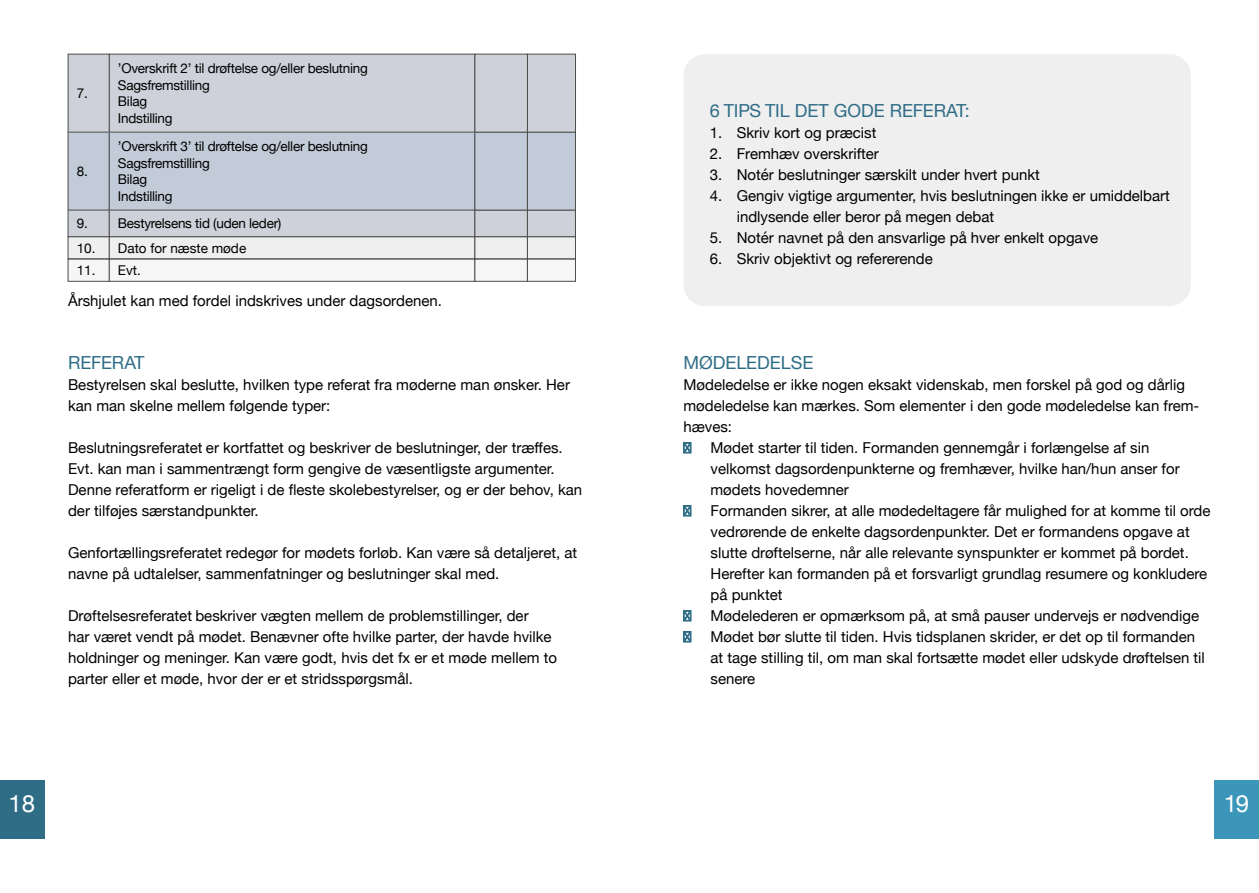
<style>
.page{position:relative;width:1259px;height:893px;background:#fff}
.page>*{position:absolute;margin:0;border:0;box-sizing:border-box;transform-origin:0 0}
.t1{font:24px "Helvetica Neue";color:#fff}
.t2{font:18px "Helvetica Neue";color:#2f6d87}
.t3{font:15px/21px "Helvetica Neue";color:#000}
.t4{font:13.5px/16.5px "Helvetica Neue";letter-spacing:-.02em;color:#000}
.t5{font:13.5px/22.5px "Helvetica Neue";color:#000}
</style>
<div class="page">
<div style="left:0;top:781px;width:44px;height:58px;background:#2f6d87"></div>
<div style="left:1214px;top:781px;width:45px;height:58px;background:#3b96b9"></div>
<svg style="left:683px;top:442px;width:9px;height:12px"></svg>
<svg style="left:683px;top:505px;width:9px;height:12px"></svg>
<svg style="left:683px;top:610px;width:9px;height:12px"></svg>
<svg style="left:683px;top:631px;width:9px;height:12px"></svg>
<div style="left:683px;top:54px;width:508px;height:252px;background:#efefef;border-radius:21px"></div>
<div style="left:68px;top:237px;width:41px;height:22px;background:#efefef"></div>
<div style="left:68px;top:237px;width:41px;height:22px;border:1px solid #4d4d4c"></div>
<div style="left:68px;top:259px;width:41px;height:22px;background:#f6f6f6"></div>
<div style="left:68px;top:210px;width:41px;height:27px;background:#ced1d9"></div>
<div style="left:68px;top:210px;width:41px;height:27px;border:1px solid #4d4d4c"></div>
<div style="left:68px;top:132px;width:41px;height:78px;background:#c2ccd8"></div>
<div style="left:109px;top:237px;width:366px;height:22px;background:#efefef"></div>
<div style="left:109px;top:237px;width:366px;height:22px;border:1px solid #4d4d4c"></div>
<div style="left:109px;top:259px;width:366px;height:22px;background:#f6f6f6"></div>
<div style="left:109px;top:210px;width:366px;height:27px;background:#ced1d9"></div>
<div style="left:109px;top:210px;width:366px;height:27px;border:1px solid #4d4d4c"></div>
<div style="left:109px;top:132px;width:366px;height:78px;background:#c2ccd8"></div>
<div style="left:109px;top:132px;width:366px;height:78px;border:1px solid #4d4d4c"></div>
<div style="left:475px;top:237px;width:52px;height:22px;background:#efefef;border:1px solid #4d4d4c"></div>
<div style="left:475px;top:259px;width:52px;height:22px;background:#f6f6f6;border:1px solid #4d4d4c"></div>
<div style="left:475px;top:210px;width:52px;height:27px;background:#ced1d9;border:1px solid #4d4d4c"></div>
<div style="left:475px;top:132px;width:52px;height:78px;background:#c2ccd8"></div>
<div style="left:527px;top:237px;width:48px;height:22px;background:#efefef;border:1px solid #4d4d4c"></div>
<div style="left:527px;top:259px;width:48px;height:22px;background:#f6f6f6;border:1px solid #4d4d4c"></div>
<div style="left:527px;top:210px;width:48px;height:27px;background:#ced1d9;border:1px solid #4d4d4c"></div>
<div style="left:527px;top:132px;width:48px;height:78px;background:#c2ccd8;border:1px solid #4d4d4c"></div>
<div style="left:68px;top:54px;width:41px;height:78px;background:#ced1d9"></div>
<div style="left:68px;top:54px;width:41px;height:78px;border:1px solid #4d4d4c"></div>
<div style="left:109px;top:54px;width:366px;height:78px;background:#ced1d9"></div>
<div style="left:109px;top:54px;width:366px;height:78px;border:1px solid #4d4d4c"></div>
<div style="left:475px;top:54px;width:52px;height:78px;background:#ced1d9"></div>
<div style="left:527px;top:54px;width:48px;height:78px;background:#ced1d9;border:1px solid #4d4d4c"></div>
<p class="t4" style="left:77px;top:86px;width:13px">7.</p>
<p class="t4" style="left:77px;top:164px;width:13px">8.</p>
<p class="t4" style="left:77px;top:216px;width:13px">9.</p>
<p class="t4" style="left:77px;top:237px;width:20px;line-height:22.5px">10.<br>11.</p>
<p class="t4" style="left:118px;top:61px;width:251px">’Overskrift 2’ til drøftelse og/eller beslutning<br>Sagsfremstilling<br>Bilag<br>Indstilling</p>
<p class="t4" style="left:118px;top:139px;width:251px">’Overskrift 3’ til drøftelse og/eller beslutning<br>Sagsfremstilling<br>Bilag<br>Indstilling</p>
<p class="t4" style="left:118px;top:216px;width:165px">Bestyrelsens tid (uden leder)</p>
<p class="t5" style="left:118px;top:237px;width:130px">Dato for næste møde<br>Evt.</p>
<p class="t3" style="left:68px;top:291px;width:375px">Årshjulet kan med fordel indskrives under dagsordenen.</p>
<p class="t2" style="left:68px;top:350px;width:78px">REFERAT</p>
<p class="t3" style="left:68px;top:375px;width:503px">Bestyrelsen skal beslutte, hvilken type referat fra møderne man ønsker. Her kan man skelne mellem følgende typer:</p>
<p class="t3" style="left:68px;top:438px;width:516px">Beslutningsreferatet er kortfattet og beskriver de beslutninger, der træffes.<br>Evt. kan man i sammentrængt form gengive de væsentligste argumenter.<br>Denne referatform er rigeligt i de fleste skolebestyrelser, og er der behov, kan der tilføjes særstandpunkter.</p>
<p class="t3" style="left:68px;top:543px;width:511px">Genfortællingsreferatet redegør for mødets forløb. Kan være så detaljeret, at navne på udtalelser, sammenfatninger og beslutninger skal med.</p>
<p class="t3" style="left:68px;top:606px;width:490px">Drøftelsesreferatet beskriver vægten mellem de problemstillinger, der<br>har været vendt på mødet. Benævner ofte hvilke parter, der havde hvilke holdninger og meninger. Kan være godt, hvis det fx er et møde mellem to parter eller et møde, hvor der er et stridsspørgsmål.</p>
<p class="t2" style="left:709px;top:98px;width:262px">6 TIPS TIL DET GODE REFERAT:</p>
<p class="t3" style="left:709px;top:123px;width:168px">1. Skriv kort og præcist</p>
<p class="t3" style="left:709px;top:144px;width:171px">2. Fremhæv overskrifter</p>
<p class="t3" style="left:709px;top:165px;width:332px">3. Notér beslutninger særskilt under hvert punkt</p>
<p class="t3" style="left:736px;top:186px;width:435px;text-indent:-27px">4. Gengiv vigtige argumenter, hvis beslutningen ikke er umiddelbart indlysende eller beror på megen debat</p>
<p class="t3" style="left:709px;top:228px;width:390px">5. Notér navnet på den ansvarlige på hver enkelt opgave</p>
<p class="t3" style="left:709px;top:249px;width:225px">6. Skriv objektivt og refererende</p>
<p class="t2" style="left:683px;top:350px;width:131px">MØDELEDELSE</p>
<p class="t3" style="left:683px;top:375px;width:503px">Mødeledelse er ikke nogen eksakt videnskab, men forskel på god og dårlig</p>
<p class="t3" style="left:683px;top:396px;width:517px">mødeledelse kan mærkes. Som elementer i den gode mødeledelse kan frem-</p>
<p class="t3" style="left:683px;top:417px;width:50px">hæves:</p>
<p class="t3" style="left:710px;top:438px;width:440px">Mødet starter til tiden. Formanden gennemgår i forlængelse af sin</p>
<p class="t3" style="left:710px;top:459px;width:471px">velkomst dagsordenpunkterne og fremhæver, hvilke han/hun anser for</p>
<p class="t3" style="left:710px;top:480px;width:140px">mødets hovedemner</p>
<p class="t3" style="left:710px;top:501px;width:501px">Formanden sikrer, at alle mødedeltagere får mulighed for at komme til orde</p>
<p class="t3" style="left:710px;top:522px;width:481px">vedrørende de enkelte dagsordenpunkter. Det er formandens opgave at</p>
<p class="t3" style="left:710px;top:543px;width:480px">slutte drøftelserne, når alle relevante synspunkter er kommet på bordet.</p>
<p class="t3" style="left:710px;top:564px;width:498px">Herefter kan formanden på et forsvarligt grundlag resumere og konkludere</p>
<p class="t3" style="left:710px;top:585px;width:73px">på punktet</p>
<p class="t3" style="left:710px;top:606px;width:490px">Mødelederen er opmærksom på, at små pauser undervejs er nødvendige</p>
<p class="t3" style="left:710px;top:627px;width:486px">Mødet bør slutte til tiden. Hvis tidsplanen skrider, er det op til formanden</p>
<p class="t3" style="left:710px;top:648px;width:496px">at tage stilling til, om man skal fortsætte mødet eller udskyde drøftelsen til</p>
<p class="t3" style="left:710px;top:669px;width:46px">senere</p>
<h1 class="t1" style="left:8px;top:787px;width:28px">18</h1>
<h1 class="t1" style="left:1223px;top:787px;width:27px">19</h1>
</div>
